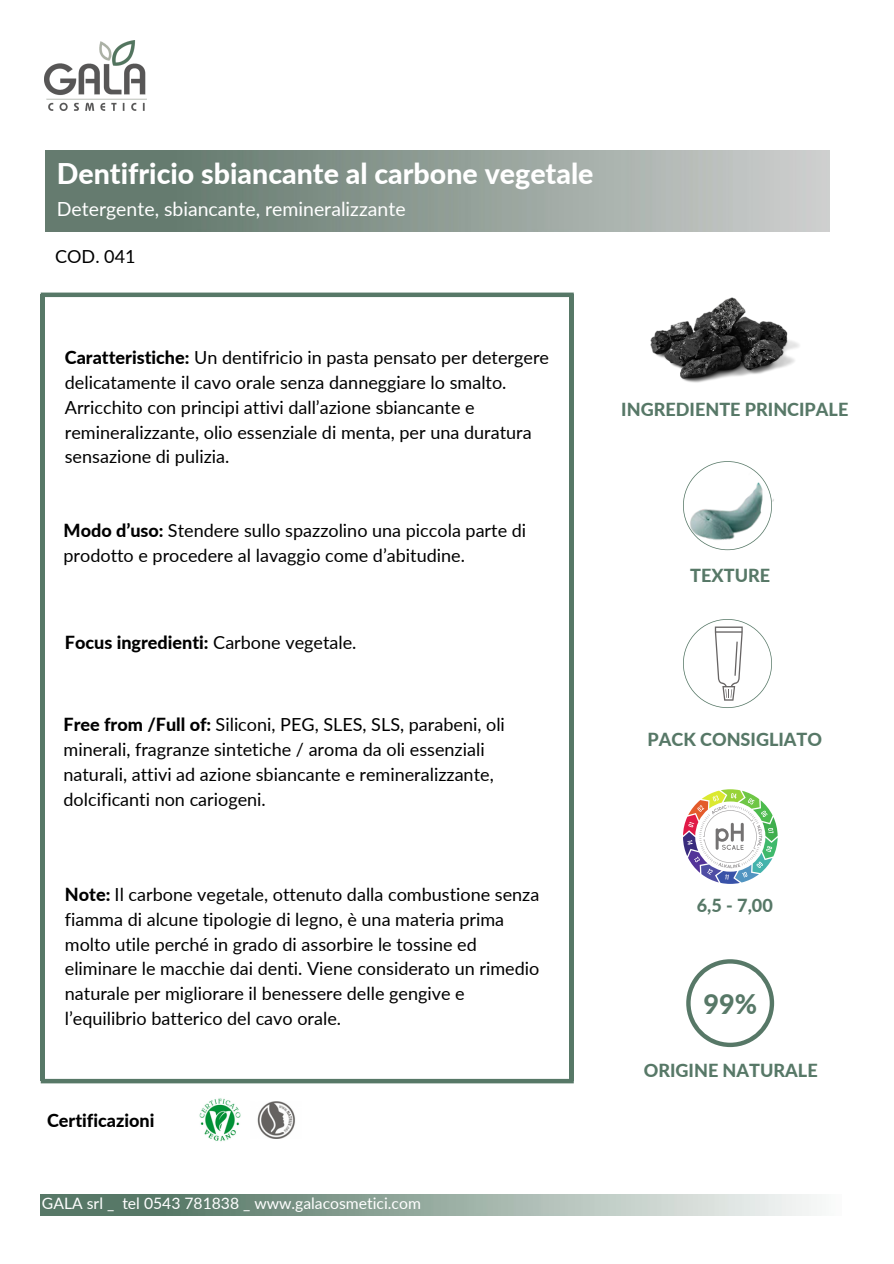
<style>
.page{position:relative;width:894px;height:1264px;background:#fff}
.page>*{position:absolute;margin:0;border:0;box-sizing:border-box;transform-origin:0 0}
.t1{font:800 28.5px "Lato";color:#fff}
.t2{font:800 27px "Lato";color:#577867}
.t3{font:19.5px "Lato";color:#fff}
.t4{font:18px/24.8px "Lato";color:#000}
.t5{font:800 18px "Lato";color:#577867}
.t6{font:800 18px "Lato";color:#000}
.t7{font:15.75px "Lato";color:#fff}
.s1{font-weight:800}
.s2{font-weight:400}
</style>
<div class="page">
<svg style="left:686px;top:959px;width:87px;height:88px"></svg>
<img style="left:41px;top:1194px;width:776px;height:21px">
<div style="left:40px;top:295px;width:5px;height:786px;background:#577867"></div>
<img style="left:45px;top:150px;width:784px;height:81px">
<svg style="left:683px;top:789px;width:94px;height:94px"></svg>
<hr style="left:569px;top:295px;width:4px;height:786px;background:#577867">
<div style="left:41px;top:292px;width:532px;height:5px;background:#577867"></div>
<div style="left:41px;top:1078px;width:532px;height:5px;background:#577867"></div>
<img style="left:257px;top:1101px;width:38px;height:37px">
<img style="left:199px;top:1098px;width:42px;height:44px">
<img style="left:45px;top:41px;width:101px;height:70px">
<img style="left:650px;top:297px;width:149px;height:86px">
<svg style="left:683px;top:461px;width:88px;height:89px"></svg>
<svg style="left:683px;top:619px;width:88px;height:89px"></svg>
<p class="t1" style="left:57px;top:156px;width:538px">Dentifricio sbiancante al carbone vegetale</p>
<p class="t3" style="left:57px;top:197px;width:350px">Detergente, sbiancante, remineralizzante</p>
<p class="t4" style="left:55px;top:243px;width:82px">COD. 041</p>
<p class="t4" style="left:65px;top:345px;width:485px"><span class="s1">Caratteristiche:</span> Un dentifricio in pasta pensato per detergere delicatamente il cavo orale senza danneggiare lo smalto.<br>Arricchito con principi attivi dall’azione sbiancante e remineralizzante, olio essenziale di menta, per una duratura sensazione di pulizia.</p>
<p class="t4" style="left:63px;top:518px;width:464px"><span class="s1">Modo d’uso:</span> Stendere sullo spazzolino una piccola parte di prodotto e procedere al lavaggio come d’abitudine.</p>
<p class="t6" style="left:65px;top:631px;width:293px">Focus ingredienti: <span class="s2">Carbone vegetale.</span></p>
<p class="t4" style="left:63px;top:712px;width:443px"><span class="s1">Free from /Full of:</span> Siliconi, PEG, SLES, SLS, parabeni, oli minerali, fragranze sintetiche / aroma da oli essenziali naturali, attivi ad azione sbiancante e remineralizzante, dolcificanti non cariogeni.</p>
<p class="t4" style="left:65px;top:881px;width:476px"><span class="s1">Note:</span> Il carbone vegetale, ottenuto dalla combustione senza fiamma di alcune tipologie di legno, è una materia prima molto utile perché in grado di assorbire le tossine ed eliminare le macchie dai denti. Viene considerato un rimedio naturale per migliorare il benessere delle gengive e l’equilibrio batterico del cavo orale.</p>
<p class="t6" style="left:47px;top:1108px;width:109px">Certificazioni</p>
<p class="t7" style="left:42px;top:1193px;width:380px">GALA srl _ tel 0543 781838 _ www.galacosmetici.com</p>
<p class="t5" style="left:621px;top:398px;width:228px">INGREDIENTE PRINCIPALE</p>
<p class="t5" style="left:690px;top:564px;width:81px">TEXTURE</p>
<p class="t5" style="left:647px;top:728px;width:176px">PACK CONSIGLIATO</p>
<p class="t5" style="left:696px;top:894px;width:78px">6,5 - 7,00</p>
<p class="t2" style="left:703px;top:987px;width:55px">99%</p>
<p class="t5" style="left:643px;top:1059px;width:175px">ORIGINE NATURALE</p>
</div>
